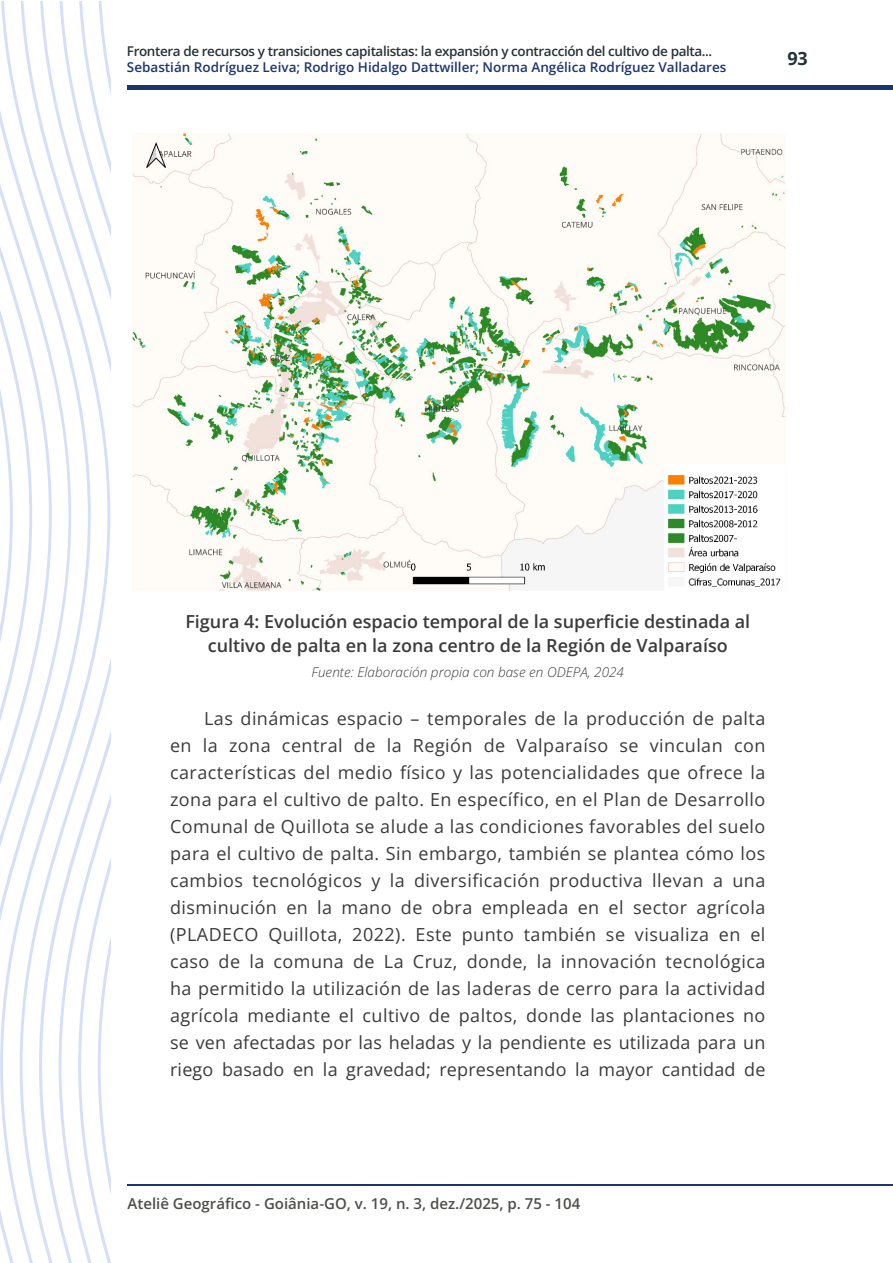
<style>
.page{position:relative;width:893px;height:1263px;background:#fff}
.page>*{position:absolute;margin:0;border:0;box-sizing:border-box;transform-origin:0 0}
.t1{font:18px/27px "Open Sans";letter-spacing:.01em;color:#3c3b3b;text-align:justify}
.t2{font:600 18px/24px "Open Sans";color:#3c3b3b;text-align:center}
.t3{font:700 18px "Open Sans";color:#263338}
.t4{font:600 15px "Open Sans";color:#4c4f4a}
.t5{font:600 13.5px "Open Sans";letter-spacing:-.03em;color:#263338}
.t6{font:600 13.5px "Open Sans";color:#1c3571}
.t7{font:italic 300 13.5px "Open Sans";color:#3c3b3b}
</style>
<div class="page">
<hr style="left:128px;top:85px;width:765px;height:4px;background:#1c3571">
<hr style="left:128px;top:1184px;width:765px;height:1px;background:#1c3571">
<svg style="left:91px;top:2px;width:19px;height:1261px"></svg>
<svg style="left:71px;top:2px;width:20px;height:1261px"></svg>
<svg style="left:52px;top:2px;width:19px;height:1261px"></svg>
<svg style="left:32px;top:2px;width:20px;height:1261px"></svg>
<svg style="left:0;top:2px;width:32px;height:1261px"></svg>
<img style="left:132px;top:133px;width:654px;height:458px">
<p class="t5" style="left:127px;top:41px;width:587px">Frontera de recursos y transiciones capitalistas: la expansión y contracción del cultivo de palta...</p>
<p class="t6" style="left:127px;top:58px;width:601px">Sebastián Rodríguez Leiva; Rodrigo Hidalgo Dattwiller; Norma Angélica Rodríguez Valladares</p>
<p class="t3" style="left:787px;top:45px;width:22px">93</p>
<p class="t2" style="left:185px;top:609px;width:566px">Figura 4: Evolución espacio temporal de la superficie destinada al cultivo de palta en la zona centro de la Región de Valparaíso</p>
<p class="t7" style="left:312px;top:663px;width:314px">Fuente: Elaboración propia con base en ODEPA, 2024</p>
<p class="t1" style="left:170px;top:705px;width:597px;text-indent:34px">Las dinámicas espacio – temporales de la producción de palta en la zona central de la Región de Valparaíso se vinculan con características del medio físico y las potencialidades que ofrece la zona para el cultivo de palto. En específico, en el Plan de Desarrollo Comunal de Quillota se alude a las condiciones favorables del suelo para el cultivo de palta. Sin embargo, también se plantea cómo los cambios tecnológicos y la diversificación productiva llevan a una disminución en la mano de obra empleada en el sector agrícola (PLADECO Quillota, 2022). Este punto también se visualiza en el caso de la comuna de La Cruz, donde, la innovación tecnológica ha permitido la utilización de las laderas de cerro para la actividad agrícola mediante el cultivo de paltos, donde las plantaciones no se ven afectadas por las heladas y la pendiente es utilizada para un riego basado en la gravedad; representando la mayor cantidad de</p>
<p class="t4" style="left:128px;top:1193px;width:454px">Ateliê Geográfico - Goiânia-GO, v. 19, n. 3, dez./2025, p. 75 - 104</p>
</div>
